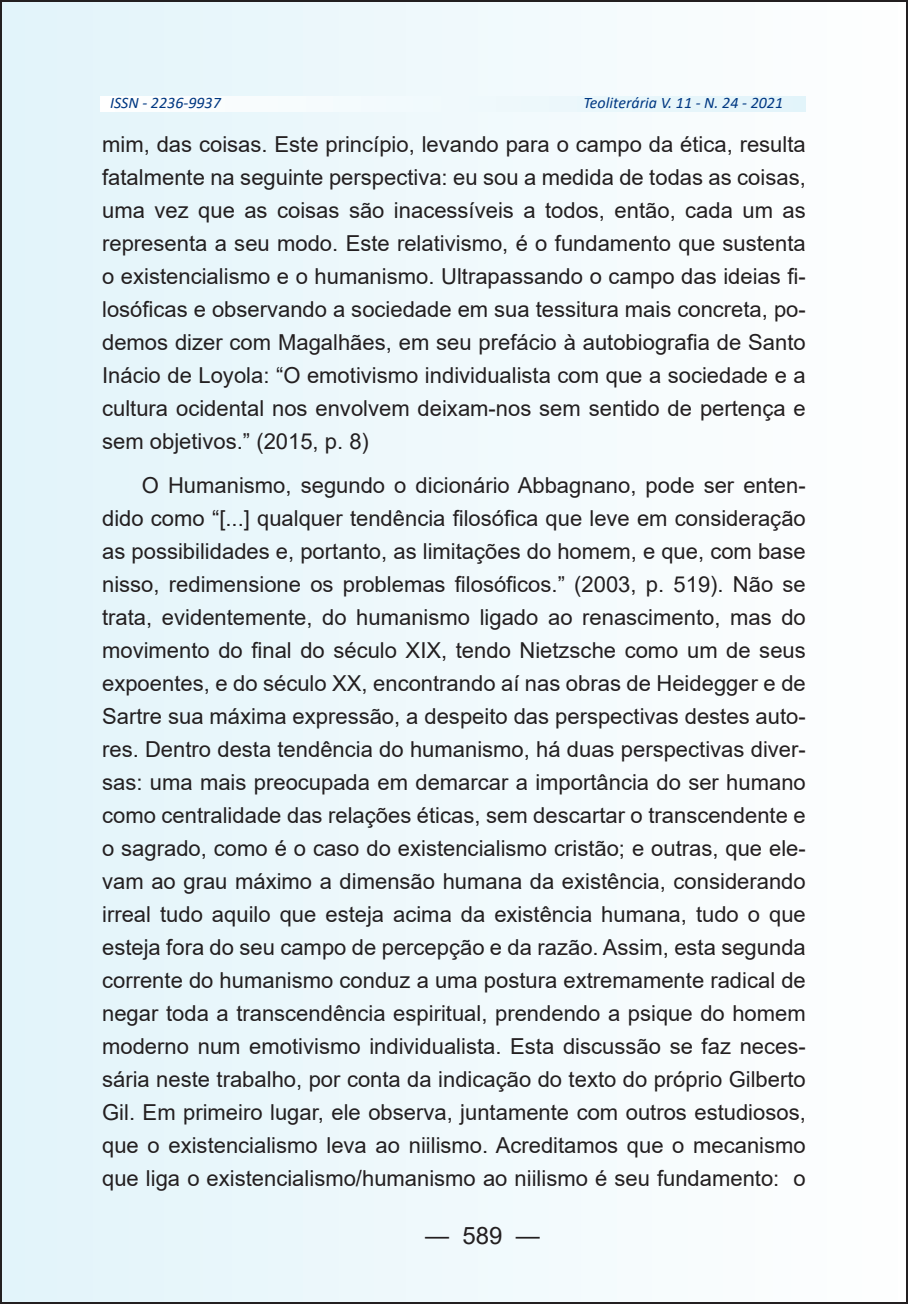
<style>
.page{position:relative;width:908px;height:1304px;background:#fff}
.page>*{position:absolute;margin:0;border:0;box-sizing:border-box;transform-origin:0 0}
.t1{font:24px "Arial";color:#231f20}
.t2{font:22px/33px "Arial";color:#231f20;text-align:justify}
.t3{font:italic 16px "Calibri";color:#003882}
</style>
<div class="page">
<div style="left:1px;top:1px;width:905px;height:1302px;background:linear-gradient(to right,#e2f4fa,#fefefe)"></div>
<svg style="left:100px;top:96px;width:705px;height:15px"></svg>
<p class="t3" style="left:110px;top:92px;width:112px">ISSN - 2236-9937</p>
<p class="t3" style="left:583px;top:92px;width:201px">Teoliterária V. 11 - N. 24 - 2021</p>
<p class="t2" style="left:102px;top:128px;width:704px">mim, das coisas. Este princípio, levando para o campo da ética, resulta fatalmente na seguinte perspectiva: eu sou a medida de todas as coisas, uma vez que as coisas são inacessíveis a todos, então, cada um as representa a seu modo. Este relativismo, é o fundamento que sustenta o existencialismo e o humanismo. Ultrapassando o campo das ideias fi&shy;losóficas e observando a sociedade em sua tessitura mais concreta, po&shy;demos dizer com Magalhães, em seu prefácio à autobiografia de Santo Inácio de Loyola: “O emotivismo individualista com que a sociedade e a cultura ocidental nos envolvem deixam-nos sem sentido de pertença e sem objetivos.” (2015, p. 8)</p>
<p class="t2" style="left:102px;top:469px;width:704px;text-indent:40px">O Humanismo, segundo o dicionário Abbagnano, pode ser enten&shy;dido como “[...] qualquer tendência filosófica que leve em consideração as possibilidades e, portanto, as limitações do homem, e que, com base nisso, redimensione os problemas filosóficos.” (2003, p. 519). Não se trata, evidentemente, do humanismo ligado ao renascimento, mas do movimento do final do século XIX, tendo Nietzsche como um de seus expoentes, e do século XX, encontrando aí nas obras de Heidegger e de Sartre sua máxima expressão, a despeito das perspectivas destes auto&shy;res. Dentro desta tendência do humanismo, há duas perspectivas diver&shy;sas: uma mais preocupada em demarcar a importância do ser humano como centralidade das relações éticas, sem descartar o transcendente e o sagrado, como é o caso do existencialismo cristão; e outras, que ele&shy;vam ao grau máximo a dimensão humana da existência, considerando irreal tudo aquilo que esteja acima da existência humana, tudo o que esteja fora do seu campo de percepção e da razão. Assim, esta segunda corrente do humanismo conduz a uma postura extremamente radical de negar toda a transcendência espiritual, prendendo a psique do homem moderno num emotivismo individualista. Esta discussão se faz neces&shy;sária neste trabalho, por conta da indicação do texto do próprio Gilberto Gil. Em primeiro lugar, ele observa, juntamente com outros estudiosos, que o existencialismo leva ao niilismo. Acreditamos que o mecanismo que liga o existencialismo/humanismo ao niilismo é seu fundamento: o</p>
<p class="t1" style="left:425px;top:1218px;width:116px">— 589 —</p>
</div>
